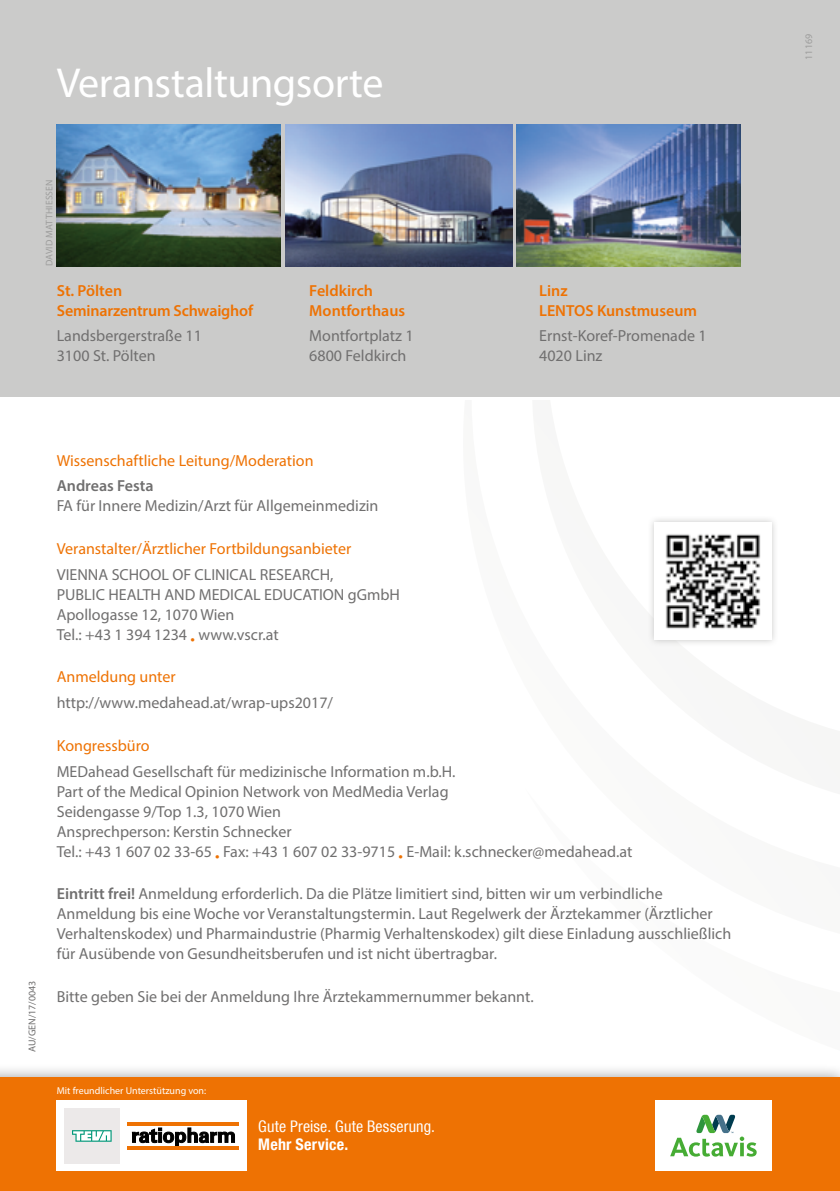
<style>
.page{position:relative;width:840px;height:1191px;background:#fff}
.page>*{position:absolute;margin:0;border:0;box-sizing:border-box;transform-origin:0 0}
.t1{font:42px "Myriad Pro";letter-spacing:-.01em;color:#fff}
.t2{font:16px/20px "Myriad Pro";color:#706f6f}
.t3{font:16px "Myriad Pro";color:#ee7203}
.t4{font:600 16px/20px "Myriad Pro";color:#ee7203}
.t5{font:condensed 16px "Helvetica Neue LT Com";letter-spacing:.01em;color:#fff}
.t6{font:600 16px "Myriad Pro";color:#706f6f}
.t7{font:700 condensed 16px "Helvetica Neue LT Com";letter-spacing:.015em;color:#fff}
.t8{font:10px "Myriad Pro";color:#fff}
.t9{font:10px "Myriad Pro";color:#706f6f}
.t10{font:10px "Myriad Pro";color:#9d9d9c}
.t11{font:9.6px "Myriad Pro";letter-spacing:.02em;color:#9d9d9c}
.s1{color:#ee7203}
.s2{font-weight:600}
</style>
<div class="page">
<div style="left:0;top:0;width:839px;height:397px;background:#cbcbca"></div>
<img style="left:57px;top:125px;width:224px;height:141px">
<img style="left:285px;top:125px;width:227px;height:141px">
<img style="left:516px;top:125px;width:224px;height:141px">
<div style="left:648px;top:516px;width:129px;height:130px;background:#bebebd;opacity:.9"></div>
<img style="left:654px;top:522px;width:117px;height:117px">
<div style="left:0;top:1064px;width:839px;height:127px;background:#000;opacity:.4"></div>
<div style="left:0;top:1077px;width:839px;height:114px;background:#ee7203"></div>
<div style="left:57px;top:1100px;width:190px;height:71px;background:#fff"></div>
<div style="left:64px;top:1108px;width:55px;height:55px;background:#ece9e9"></div>
<svg style="left:72px;top:1130px;width:40px;height:11px"></svg>
<hr style="left:128px;top:1122px;width:111px;height:3px;background:#ee7203">
<hr style="left:128px;top:1146px;width:111px;height:3px;background:#ee7203">
<svg style="left:131px;top:1127px;width:104px;height:19px"></svg>
<div style="left:654px;top:1100px;width:117px;height:71px;background:#fff"></div>
<svg style="left:670px;top:1114px;width:86px;height:42px"></svg>
<h1 class="t1" style="left:57px;top:57px;width:328px">Veranstaltungsorte</h1>
<p class="t11" style="left:43px;top:266px;width:89px;rotate:-90deg">DAVID MATTHIESSEN</p>
<p class="t4" style="left:57px;top:280px;width:198px">St. Pölten<br>Seminarzentrum Schwaighof</p>
<p class="t2" style="left:57px;top:326px;width:147px">Landsbergerstraße 11<br>3100 St. Pölten</p>
<p class="t4" style="left:309px;top:280px;width:97px">Feldkirch<br>Montforthaus</p>
<p class="t2" style="left:309px;top:326px;width:106px">Montfortplatz 1<br>6800 Feldkirch</p>
<p class="t4" style="left:539px;top:280px;width:159px">Linz<br>LENTOS Kunstmuseum</p>
<p class="t2" style="left:539px;top:326px;width:169px">Ernst-Koref-Promenade 1<br>4020 Linz</p>
<p class="t9" style="left:26px;top:1052px;width:73px;rotate:-90deg">AU/GEN/17/0043</p>
<p class="t3" style="left:57px;top:450px;width:258px">Wissenschaftliche Leitung/Moderation</p>
<p class="t6" style="left:57px;top:476px;width:98px">Andreas Festa</p>
<p class="t2" style="left:57px;top:496px;width:323px">FA für Innere Medizin/Arzt für Allgemeinmedizin</p>
<p class="t3" style="left:57px;top:539px;width:296px">Veranstalter/Ärztlicher Fortbildungsanbieter</p>
<p class="t2" style="left:57px;top:564px;width:344px">VIENNA SCHOOL OF CLINICAL RESEARCH,<br>PUBLIC HEALTH AND MEDICAL EDUCATION gGmbH Apollogasse 12, 1070 Wien<br>Tel.: +43 1 394 1234 <span class="s1">•</span> www.vscr.at</p>
<p class="t3" style="left:57px;top:667px;width:120px">Anmeldung unter</p>
<p class="t2" style="left:57px;top:692px;width:277px">http://www.medahead.at/wrap-ups2017/</p>
<p class="t3" style="left:57px;top:735px;width:94px">Kongressbüro</p>
<p class="t2" style="left:57px;top:761px;width:576px">MEDahead Gesellschaft für medizinische Information m.b.H.<br>Part of the Medical Opinion Network von MedMedia Verlag<br>Seidengasse 9/Top 1.3, 1070 Wien<br>Ansprechperson: Kerstin Schnecker<br>Tel.: +43 1 607 02 33-65 <span class="s1">•</span> Fax: +43 1 607 02 33-9715 <span class="s1">•</span> E-Mail: k.schnecker@medahead.at</p>
<p class="t2" style="left:57px;top:883px;width:675px"><span class="s2">Eintritt frei!</span> Anmeldung erforderlich. Da die Plätze limitiert sind, bitten wir um verbindliche Anmeldung bis eine Woche vor Veranstaltungstermin. Laut Regelwerk der Ärztekammer (Ärztlicher Verhaltenskodex) und Pharmaindustrie (Pharmig Verhaltenskodex) gilt diese Einladung ausschließlich für Ausübende von Gesundheitsberufen und ist nicht übertragbar.</p>
<p class="t2" style="left:57px;top:986px;width:478px">Bitte geben Sie bei der Anmeldung Ihre Ärztekammernummer bekannt.</p>
<p class="t8" style="left:57px;top:1084px;width:151px">Mit freundlicher Unterstützung von:</p>
<p class="t5" style="left:258px;top:1117px;width:178px">Gute Preise. Gute Besserung.</p>
<p class="t7" style="left:258px;top:1135px;width:91px">Mehr Service.</p>
<p class="t10" style="left:802px;top:60px;width:27px;rotate:-90deg">11169</p>
</div>
